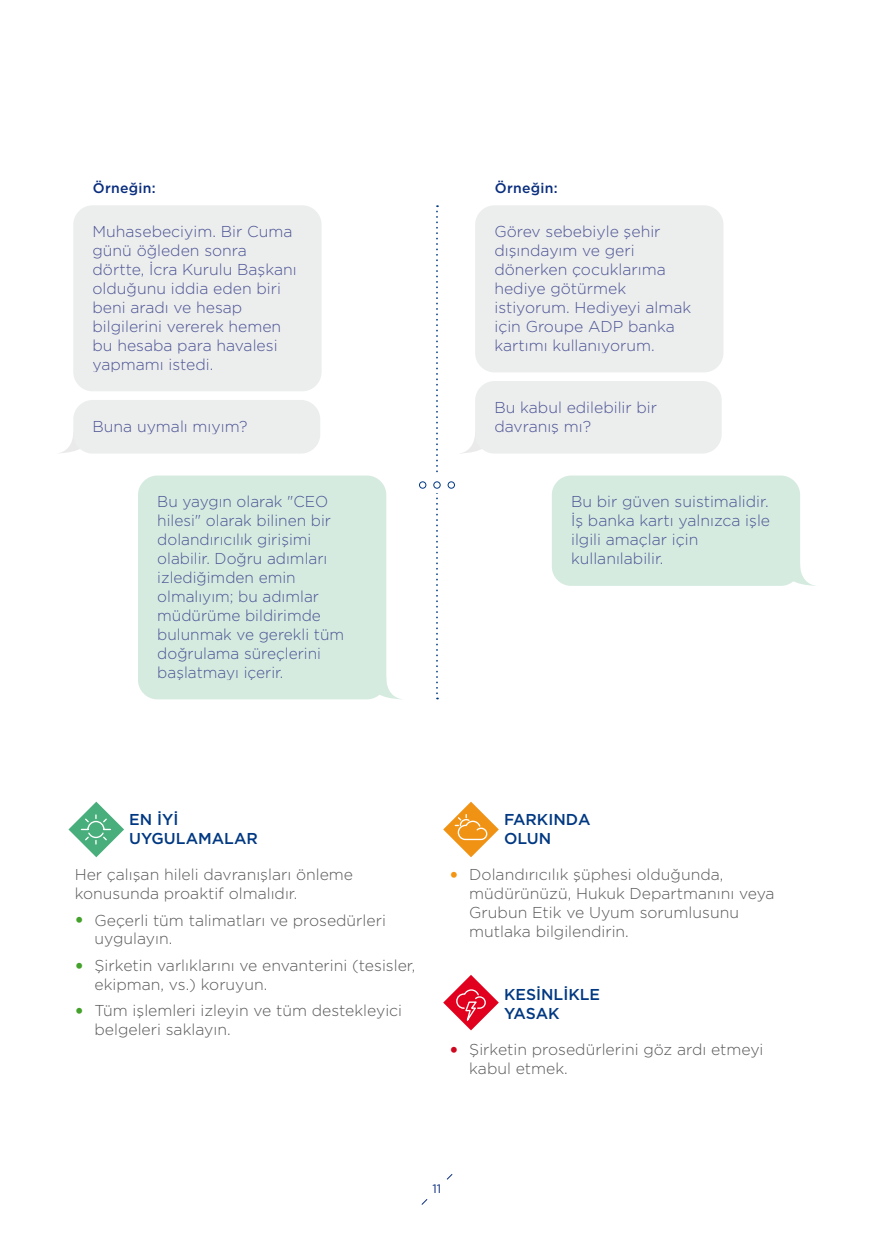
<style>
.page{position:relative;width:874px;height:1241px;background:#fff}
.page>*{position:absolute;margin:0;border:0;box-sizing:border-box;transform-origin:0 0}
.t1{font:300 15.75px/18.9px "Gotham";color:#4b5394}
.t2{font:300 15.75px/18.9px "Gotham";color:#58585a}
.t3{font:500 15.75px/18.9px "Gotham";color:#003882}
.t4{font:500 14px "Gotham";letter-spacing:.02em;color:#092d7e}
.t5{font:12.25px "Gotham";color:#092d7e}
.s1{color:#44a12b}
.s2{color:#f39512}
.s3{color:#cd071e}
</style>
<div class="page">
<svg style="left:421px;top:1174px;width:32px;height:31px"></svg>
<svg style="left:68px;top:801px;width:56px;height:56px"></svg>
<svg style="left:443px;top:801px;width:55px;height:56px"></svg>
<svg style="left:443px;top:975px;width:55px;height:55px"></svg>
<svg style="left:383px;top:677px;width:17px;height:22px"></svg>
<div style="left:147px;top:485px;width:229px;height:204px;background:#d6ebe0;border-radius:10px"></div>
<div style="left:138px;top:475px;width:248px;height:224px;border:19px solid #d6ebe0;border-radius:10px"></div>
<div style="left:83px;top:215px;width:229px;height:166px;background:#eceded;border-radius:10px"></div>
<div style="left:73px;top:205px;width:248px;height:186px;border:19px solid #eceded;border-radius:10px"></div>
<svg style="left:61px;top:439px;width:15px;height:14px"></svg>
<div style="left:83px;top:409px;width:227px;height:35px;background:#eceded;border-radius:10px"></div>
<div style="left:73px;top:400px;width:247px;height:53px;border:19px solid #eceded;border-radius:10px"></div>
<div style="left:484px;top:215px;width:229px;height:148px;background:#eceded;border-radius:10px"></div>
<div style="left:475px;top:205px;width:248px;height:167px;border:19px solid #eceded;border-radius:10px"></div>
<svg style="left:797px;top:564px;width:19px;height:22px"></svg>
<div style="left:561px;top:485px;width:229px;height:91px;background:#d6ebe0;border-radius:10px"></div>
<div style="left:551px;top:475px;width:248px;height:111px;border:19px solid #d6ebe0;border-radius:10px"></div>
<svg style="left:463px;top:438px;width:15px;height:15px"></svg>
<div style="left:484px;top:390px;width:227px;height:54px;background:#eceded;border-radius:10px"></div>
<div style="left:475px;top:381px;width:246px;height:72px;border:19px solid #eceded;border-radius:10px"></div>
<svg style="left:436px;top:205px;width:2px;height:494px"></svg>
<div style="left:407px;top:475px;width:59px;height:18px;background:#fff"></div>
<div style="left:433px;top:481px;width:7px;height:7px;border:1px solid #003882;border-radius:50%"></div>
<div style="left:419px;top:481px;width:7px;height:7px;border:1px solid #003882;border-radius:50%"></div>
<div style="left:447px;top:481px;width:7px;height:7px;border:1px solid #003882;border-radius:50%"></div>
<p class="t4" style="left:93px;top:179px;width:64px">Örneğin:</p>
<p class="t4" style="left:494px;top:179px;width:64px">Örneğin:</p>
<p class="t1" style="left:92px;top:222px;width:205px">Muhasebeciyim. Bir Cuma günü öğleden sonra dörtte, İcra Kurulu Başkanı olduğunu iddia eden biri beni aradı ve hesap bilgilerini vererek hemen bu hesaba para havalesi yapmamı istedi.</p>
<p class="t1" style="left:92px;top:416px;width:156px">Buna uymalı mıyım?</p>
<p class="t1" style="left:157px;top:492px;width:188px">Bu yaygın olarak "CEO hilesi" olarak bilinen bir dolandırıcılık girişimi olabilir. Doğru adımları izlediğimden emin olmalıyım; bu adımlar müdürüme bildirimde bulunmak ve gerekli tüm doğrulama süreçlerini başlatmayı içerir.</p>
<p class="t1" style="left:494px;top:222px;width:198px">Görev sebebiyle şehir dışındayım ve geri dönerken çocuklarıma hediye götürmek istiyorum. Hediyeyi almak için Groupe ADP banka kartımı kullanıyorum.</p>
<p class="t1" style="left:494px;top:397px;width:164px">Bu kabul edilebilir bir davranış mı?</p>
<p class="t1" style="left:570px;top:492px;width:200px">Bu bir güven suistimalidir.<br>İş banka kartı yalnızca işle ilgili amaçlar için kullanılabilir.</p>
<p class="t3" style="left:129px;top:809px;width:130px">EN İYİ<br>UYGULAMALAR</p>
<p class="t2" style="left:75px;top:864px;width:280px">Her çalışan hileli davranışları önleme konusunda proaktif olmalıdır.</p>
<p class="t2" style="left:94px;top:909px;width:293px;text-indent:-20px"><span class="s1">•</span> Geçerli tüm talimatları ve prosedürleri uygulayın.</p>
<p class="t2" style="left:94px;top:955px;width:322px;text-indent:-20px"><span class="s1">•</span> Şirketin varlıklarını ve envanterini (tesisler, ekipman, vs.) koruyun.</p>
<p class="t2" style="left:94px;top:1000px;width:309px;text-indent:-20px"><span class="s1">•</span> Tüm işlemleri izleyin ve tüm destekleyici belgeleri saklayın.</p>
<p class="t3" style="left:504px;top:809px;width:88px">FARKINDA<br>OLUN</p>
<p class="t2" style="left:469px;top:864px;width:307px;text-indent:-20px"><span class="s2">•</span> Dolandırıcılık şüphesi olduğunda, müdürünüzü, Hukuk Departmanını veya Grubun Etik ve Uyum sorumlusunu mutlaka bilgilendirin.</p>
<p class="t3" style="left:504px;top:984px;width:97px">KESİNLİKLE<br>YASAK</p>
<p class="t2" style="left:469px;top:1039px;width:295px;text-indent:-20px"><span class="s3">•</span> Şirketin prosedürlerini göz ardı etmeyi kabul etmek.</p>
<p class="t5" style="left:432px;top:1180px;width:10px">11</p>
</div>
